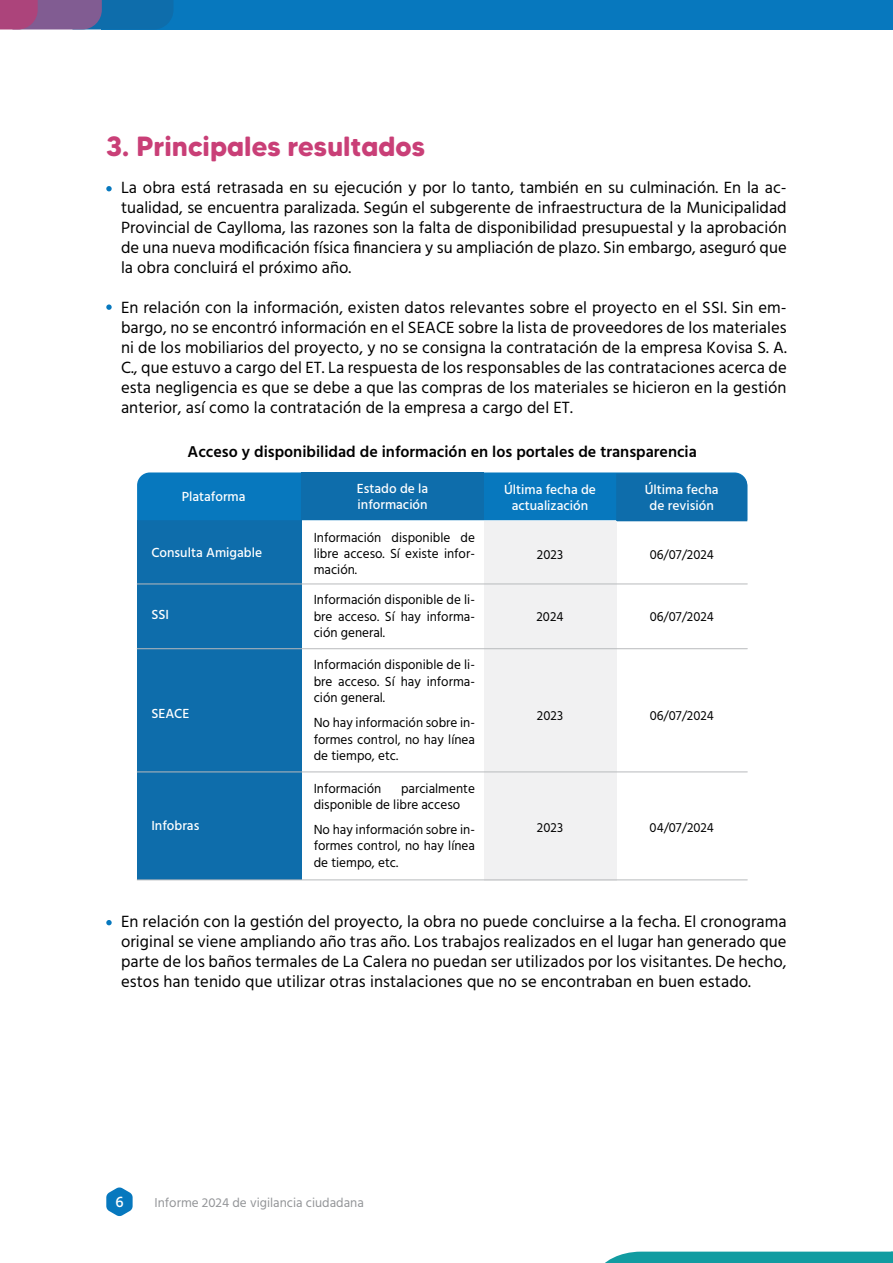
<style>
.page{position:relative;width:893px;height:1263px;background:#fff}
.page>*{position:absolute;margin:0;border:0;box-sizing:border-box;transform-origin:0 0}
.t1{font:700 27.75px "MADE Tommy Soft";color:#c93f77}
.t2{font:16.65px/20px "Hind";letter-spacing:.005em;color:#000;text-align:justify}
.t3{font:600 16.05px "Hind";color:#000}
.t4{font:500 15.45px "Hind";color:#fff}
.t5{font:13.5px/16.2px "Hind";color:#000;text-align:justify}
.t6{font:500 13.5px/16.2px "Hind";color:#fff;text-align:center}
.t7{font:13.5px "Hind";color:#000;scale:.96 1}
.t8{font:13.2px "Hind";color:#939598}
</style>
<div class="page">
<div style="left:101px;top:0;width:792px;height:29px;background:#0778be"></div>
<svg style="left:0;top:0;width:173px;height:29px;background:#585e98"></svg>
<svg style="left:605px;top:1251px;width:288px;height:12px;background:#26a4a9"></svg>
<svg style="left:106px;top:1187px;width:27px;height:29px"></svg>
<svg style="left:106px;top:186px;width:6px;height:5px"></svg>
<svg style="left:106px;top:920px;width:6px;height:5px"></svg>
<svg style="left:106px;top:304px;width:6px;height:6px"></svg>
<div style="left:137px;top:520px;width:165px;height:360px;background:#0e6dab"></div>
<svg style="left:137px;top:472px;width:610px;height:49px;background:#0e74b5"></svg>
<div style="left:484px;top:521px;width:132px;height:360px;background:#f1f1f2"></div>
<hr style="left:137px;top:584px;width:610px;height:1px;background:#b8babc">
<hr style="left:137px;top:648px;width:610px;height:1px;background:#b8babc">
<hr style="left:137px;top:771px;width:610px;height:1px;background:#b8babc">
<hr style="left:137px;top:879px;width:610px;height:1px;background:#b8babc">
<h1 class="t1" style="left:106px;top:128px;width:320px">3. Principales resultados</h1>
<p class="t2" style="left:121px;top:178px;width:667px">La obra está retrasada en su ejecución y por lo tanto, también en su culminación. En la ac&shy;tualidad, se encuentra paralizada. Según el subgerente de infraestructura de la Municipalidad Provincial de Caylloma, las razones son la falta de disponibilidad presupuestal y la aprobación de una nueva modificación física financiera y su ampliación de plazo. Sin embargo, aseguró que la obra concluirá el próximo año.</p>
<p class="t2" style="left:121px;top:298px;width:667px">En relación con la información, existen datos relevantes sobre el proyecto en el SSI. Sin em&shy;bargo, no se encontró información en el SEACE sobre la lista de proveedores de los materiales ni de los mobiliarios del proyecto, y no se consigna la contratación de la empresa Kovisa S. A.<br>C., que estuvo a cargo del ET. La respuesta de los responsables de las contrataciones acerca de esta negligencia es que se debe a que las compras de los materiales se hicieron en la gestión anterior, así como la contratación de la empresa a cargo del ET.</p>
<p class="t3" style="left:188px;top:440px;width:511px">Acceso y disponibilidad de información en los portales de transparencia</p>
<p class="t6" style="left:357px;top:481px;width:73px;text-align:left">Estado de la información</p>
<p class="t6" style="left:504px;top:482px;width:93px">Última fecha de actualización</p>
<p class="t6" style="left:645px;top:482px;width:75px">Última fecha de revisión</p>
<p class="t6" style="left:182px;top:489px;width:65px">Plataforma</p>
<p class="t6" style="left:151px;top:545px;width:112px">Consulta Amigable</p>
<p class="t6" style="left:151px;top:607px;width:19px">SSI</p>
<p class="t5" style="left:314px;top:530px;width:163px">Información disponible de libre acceso. Sí existe infor&shy;mación.</p>
<p class="t5" style="left:314px;top:592px;width:163px">Información disponible de li&shy;bre acceso. Sí hay informa&shy;ción general.</p>
<p class="t5" style="left:314px;top:657px;width:163px">Información disponible de li&shy;bre acceso. Sí hay informa&shy;ción general.</p>
<p class="t7" style="left:537px;top:545px;width:29px">2023</p>
<p class="t7" style="left:536px;top:607px;width:30px">2024</p>
<p class="t7" style="left:650px;top:545px;width:68px">06/07/2024</p>
<p class="t7" style="left:650px;top:607px;width:68px">06/07/2024</p>
<p class="t6" style="left:151px;top:706px;width:39px">SEACE</p>
<p class="t5" style="left:314px;top:715px;width:163px">No hay información sobre in&shy;formes control, no hay línea de tiempo, etc.</p>
<p class="t7" style="left:537px;top:707px;width:29px">2023</p>
<p class="t7" style="left:650px;top:707px;width:68px">06/07/2024</p>
<p class="t5" style="left:314px;top:781px;width:163px;text-indent:87px">parcialmente disponible de libre acceso</p>
<p class="t5" style="left:314px;top:781px;width:69px">Información</p>
<p class="t6" style="left:151px;top:819px;width:49px">Infobras</p>
<p class="t5" style="left:314px;top:822px;width:163px">No hay información sobre in&shy;formes control, no hay línea de tiempo, etc.</p>
<p class="t7" style="left:537px;top:818px;width:29px">2023</p>
<p class="t7" style="left:650px;top:818px;width:68px">04/07/2024</p>
<p class="t2" style="left:121px;top:912px;width:667px">En relación con la gestión del proyecto, la obra no puede concluirse a la fecha. El cronograma original se viene ampliando año tras año. Los trabajos realizados en el lugar han generado que parte de los baños termales de La Calera no puedan ser utilizados por los visitantes. De hecho, estos han tenido que utilizar otras instalaciones que no se encontraban en buen estado.</p>
<p class="t4" style="left:115px;top:1191px;width:10px">6</p>
<p class="t8" style="left:155px;top:1193px;width:211px">Informe 2024 de vigilancia ciudadana</p>
</div>
